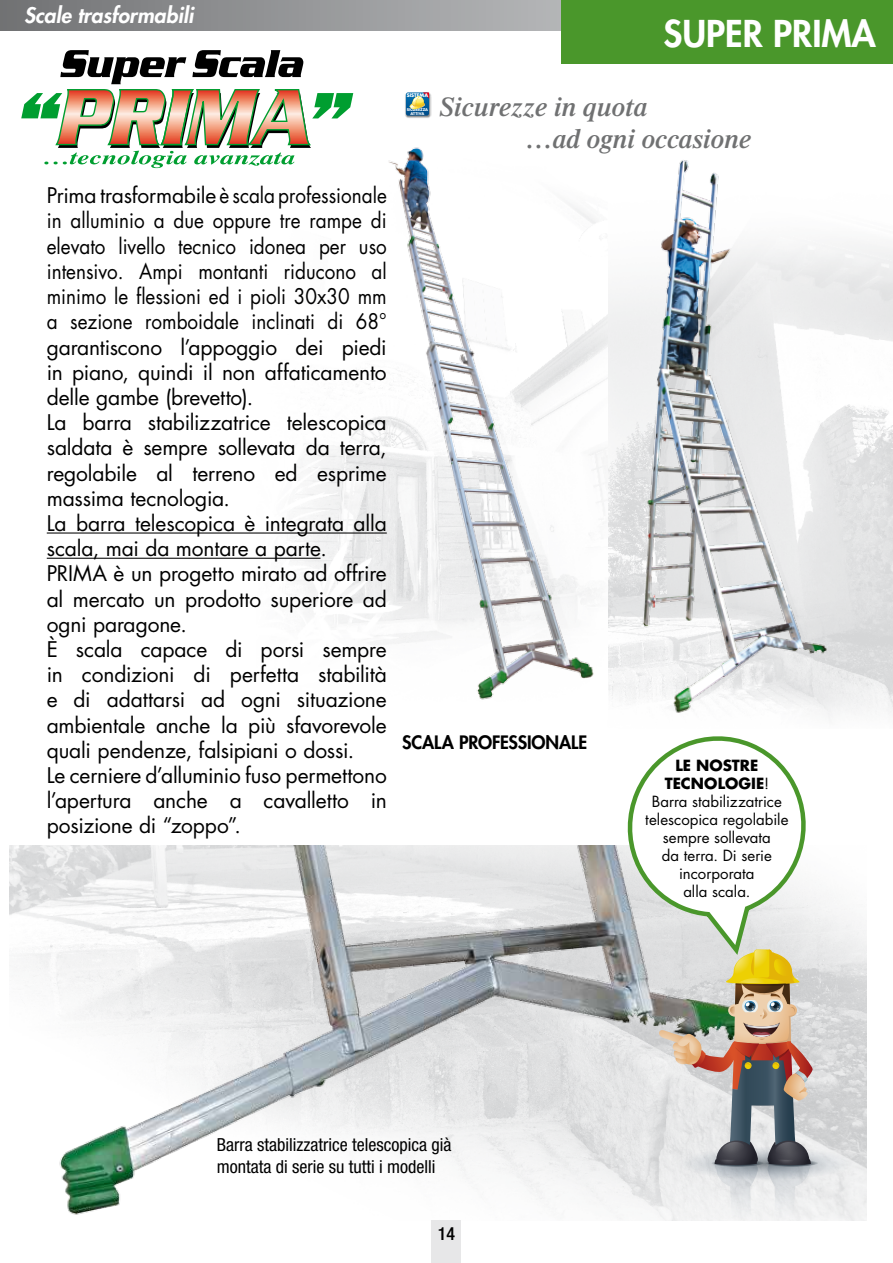
<style>
.page{position:relative;width:893px;height:1263px;background:#fff}
.page>*{position:absolute;margin:0;border:0;box-sizing:border-box;transform-origin:0 0}
.t1{font:800 36px "Futura Std";color:#fff}
.t2{font:italic 600 27px/32.4px "Times";color:#707172}
.t3{font:21px/25.2px "Futura Std";letter-spacing:-.005em;color:#000}
.t4{font:italic 800 21px "Futura Std";color:#fff}
.t5{font:condensed 18px/21.6px "Helvetica Neue LT Std";color:#000}
.t6{font:800 18px "Futura Std";letter-spacing:-.005em;color:#000}
.t7{font:500 condensed 18px "Helvetica Neue LT Std";color:#000}
.t8{font:15px/18px "Futura Std";letter-spacing:.005em;color:#000;text-align:center}
.t9{font:700 4.8px "Futura Std";color:#fff}
.t10{font:700 3.75px "Futura Std";color:#fff}
.s1{font-weight:700}
</style>
<div class="page">
<img style="left:607px;top:160px;width:286px;height:559px">
<img style="left:257px;top:147px;width:350px;height:553px">
<img style="left:9px;top:846px;width:857px;height:374px">
<div style="left:432px;top:1220px;width:29px;height:43px;background:#e7e7e8"></div>
<svg style="left:21px;top:50px;width:332px;height:118px"></svg>
<img style="left:405px;top:92px;width:26px;height:26px">
<svg style="left:406px;top:92px;width:23px;height:24px"></svg>
<hr style="left:47px;top:532px;width:340px;height:1px;background:#000">
<hr style="left:47px;top:558px;width:273px;height:1px;background:#000">
<svg style="left:0;top:0;width:561px;height:31px;background:#939496"></svg>
<div style="left:561px;top:0;width:332px;height:64px;background:#4a972b"></div>
<svg style="left:618px;top:846px;width:235px;height:375px;background:#c9c5bf"></svg>
<svg style="left:618px;top:736px;width:197px;height:224px"></svg>
<p class="t4" style="left:24px;top:2px;width:171px">Scale trasformabili</p>
<h1 class="t1" style="left:663px;top:10px;width:214px">SUPER PRIMA</h1>
<p class="t3" style="left:47px;top:183px;width:342px">Prima trasformabile è scala professionale in alluminio a due oppure tre rampe di elevato livello tecnico idonea per uso intensivo. Ampi montanti riducono al minimo le flessioni ed i pioli 30x30 mm a sezione romboidale inclinati di 68° garantiscono l’appoggio dei piedi in piano, quindi il non affaticamento delle gambe (brevetto).<br>La barra stabilizzatrice telescopica saldata è sempre sollevata da terra, regolabile al terreno ed esprime massima tecnologia.<br>La barra telescopica è integrata alla scala, mai da montare a parte.<br>PRIMA è un progetto mirato ad offrire al mercato un prodotto superiore ad ogni paragone.<br>È scala capace di porsi sempre in condizioni di perfetta stabilità e di adattarsi ad ogni situazione ambientale anche la più sfavorevole quali pendenze, falsipiani o dossi.<br>Le cerniere d’alluminio fuso permettono l’apertura anche a cavalletto in posizione di “zoppo”.</p>
<p class="t9" style="left:407px;top:92px;width:23px">SISTEMA</p>
<p class="t10" style="left:407px;top:108px;width:23px">SICUREZZA</p>
<p class="t10" style="left:410px;top:111px;width:16px">ATTIVA</p>
<p class="t2" style="left:526px;top:90px;width:226px;text-indent:-87px">Sicurezze in quota<br>…ad ogni occasione</p>
<p class="t6" style="left:402px;top:731px;width:187px">SCALA PROFESSIONALE</p>
<p class="t8" style="left:645px;top:756px;width:145px"><span class="s1">LE NOSTRE<br>TECNOLOGIE</span>!<br>Barra stabilizzatrice telescopica regolabile sempre sollevata<br>da terra. Di serie incorporata<br>alla scala.</p>
<p class="t5" style="left:217px;top:1134px;width:236px">Barra stabilizzatrice telescopica già montata di serie su tutti i modelli</p>
<p class="t7" style="left:438px;top:1222px;width:19px">14</p>
</div>
